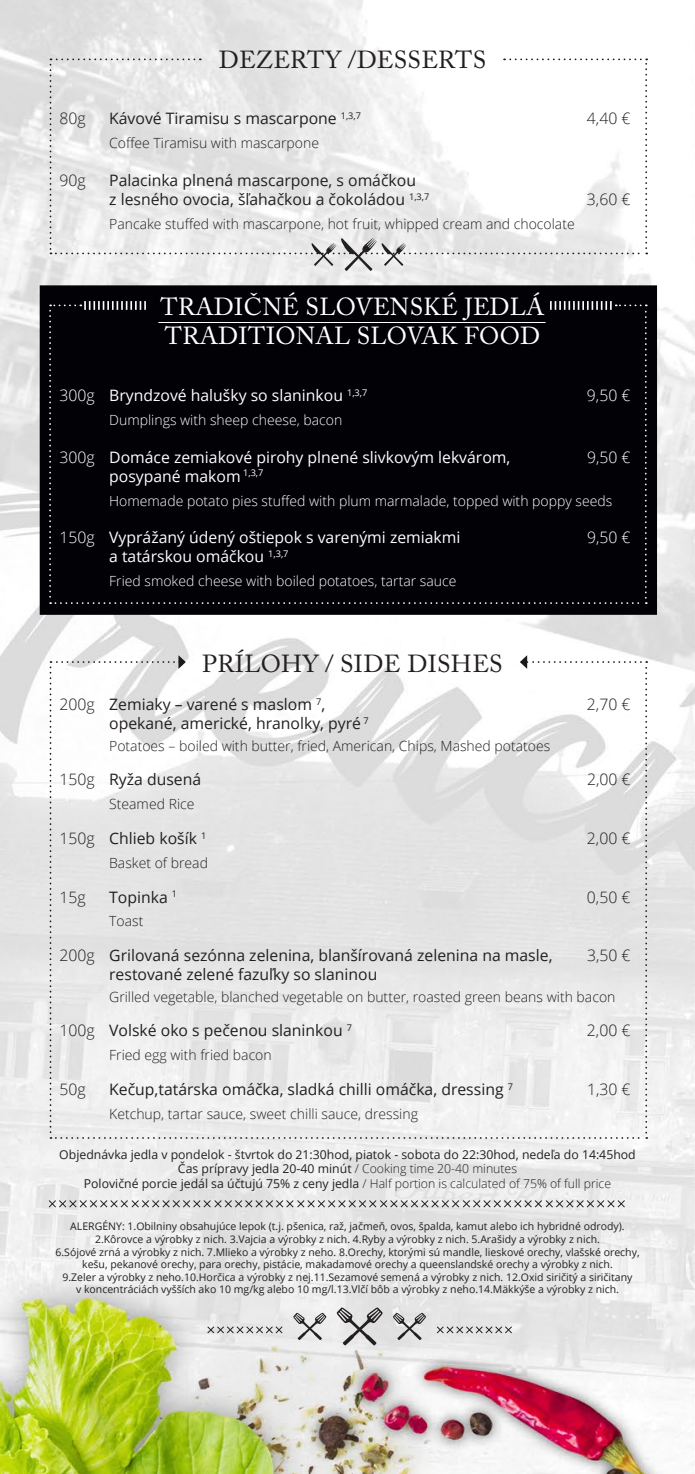
<style>
.page{position:relative;width:695px;height:1474px;background:#fff}
.page>*{position:absolute;margin:0;border:0;box-sizing:border-box;transform-origin:0 0}
.t1{font:24.5px/29.4px "Adobe Caslon Pro";letter-spacing:.015em;color:#fff}
.t2{font:24.5px "Adobe Caslon Pro";letter-spacing:.015em;color:#231f20}
.t3{font:15.75px/18.9px "Open Sans";color:#231f20}
.t4{font:15.75px "Open Sans";color:#fff}
.t5{font:300 15.75px "Open Sans";color:#231f20}
.t6{font:300 15.75px "Open Sans";color:#fff}
.t7{font:300 14px "Open Sans";color:#231f20}
.t8{font:300 14px "Open Sans";color:#fff}
.t9{font:12.25px/14.7px "Open Sans";color:#231f20;text-align:center}
.t10{font:10.5px/12.6px "Open Sans";color:#231f20;text-align:center}
.s1{font-weight:300}
</style>
<div class="page">
<img style="left:0;top:0;width:694px;height:1473px">
<div style="left:40px;top:285px;width:617px;height:330px;background:#020105"></div>
<svg style="left:50px;top:655px;width:597px;height:483px"></svg>
<svg style="left:50px;top:58px;width:597px;height:213px"></svg>
<svg style="left:48px;top:1199px;width:577px;height:9px;background:#c3c2c2"></svg>
<svg style="left:336px;top:1307px;width:47px;height:38px;background:#b7b6b7"></svg>
<svg style="left:206px;top:1325px;width:77px;height:9px"></svg>
<svg style="left:436px;top:1325px;width:76px;height:9px"></svg>
<svg style="left:393px;top:1312px;width:33px;height:28px"></svg>
<svg style="left:293px;top:1312px;width:33px;height:28px"></svg>
<div style="left:49px;top:301px;width:597px;height:303px;background:#020105"></div>
<p class="t2" style="left:219px;top:45px;width:269px">DEZERTY /DESSERTS</p>
<p class="t5" style="left:60px;top:108px;width:28px">80g</p>
<p class="t3" style="left:109px;top:109px;width:253px">Kávové Tiramisu s mascarpone <sup>1,3,7</sup></p>
<p class="t5" style="left:587px;top:108px;width:45px">4,40 €</p>
<p class="t7" style="left:109px;top:134px;width:211px">Coffee Tiramisu with mascarpone</p>
<p class="t5" style="left:60px;top:169px;width:28px">90g</p>
<p class="t3" style="left:109px;top:170px;width:321px">Palacinka plnená mascarpone, s omáčkou<br>z lesného ovocia, šľahačkou a čokoládou <sup>1,3,7</sup></p>
<p class="t5" style="left:587px;top:188px;width:45px">3,60 €</p>
<p class="t7" style="left:109px;top:214px;width:467px">Pancake stuffed with mascarpone, hot fruit, whipped cream and chocolate</p>
<p class="t1" style="left:160px;top:292px;width:385px">TRADIČNÉ SLOVENSKÉ JEDLÁ<br>TRADITIONAL SLOVAK FOOD</p>
<p class="t4" style="left:60px;top:384px;width:309px"><span class="s1">300g</span> Bryndzové halušky so slaninkou <sup>1,3,7</sup></p>
<p class="t6" style="left:587px;top:384px;width:45px">9,50 €</p>
<p class="t8" style="left:109px;top:410px;width:234px">Dumplings with sheep cheese, bacon</p>
<p class="t4" style="left:60px;top:446px;width:452px"><span class="s1">300g</span> Domáce zemiakové pirohy plnené slivkovým lekvárom,</p>
<p class="t6" style="left:587px;top:446px;width:45px">9,50 €</p>
<p class="t4" style="left:109px;top:465px;width:156px">posypané makom <sup>1,3,7</sup></p>
<p class="t8" style="left:109px;top:491px;width:504px">Homemade potato pies stuffed with plum marmalade, topped with poppy seeds</p>
<p class="t4" style="left:60px;top:527px;width:402px"><span class="s1">150g</span> Vyprážaný údený oštiepok s varenými zemiakmi</p>
<p class="t6" style="left:587px;top:527px;width:45px">9,50 €</p>
<p class="t4" style="left:109px;top:546px;width:181px">a tatárskou omáčkou <sup>1,3,7</sup></p>
<p class="t8" style="left:109px;top:571px;width:349px">Fried smoked cheese with boiled potatoes, tartar sauce</p>
<p class="t2" style="left:202px;top:649px;width:302px">PRÍLOHY / SIDE DISHES</p>
<p class="t3" style="left:60px;top:694px;width:267px"><span class="s1">200g</span> Zemiaky – varené s maslom <sup>7</sup>,</p>
<p class="t5" style="left:587px;top:693px;width:45px">2,70 €</p>
<p class="t3" style="left:109px;top:713px;width:261px">opekané, americké, hranolky, pyré <sup>7</sup></p>
<p class="t7" style="left:109px;top:736px;width:442px">Potatoes – boiled with butter, fried, American, Chips, Mashed potatoes</p>
<p class="t3" style="left:60px;top:770px;width:143px"><span class="s1">150g</span> Ryža dusená</p>
<p class="t5" style="left:587px;top:769px;width:45px">2,00 €</p>
<p class="t7" style="left:109px;top:794px;width:87px">Steamed Rice</p>
<p class="t3" style="left:60px;top:828px;width:148px"><span class="s1">150g</span> Chlieb košík <sup>1</sup></p>
<p class="t5" style="left:587px;top:827px;width:45px">2,00 €</p>
<p class="t7" style="left:109px;top:853px;width:100px">Basket of bread</p>
<p class="t5" style="left:60px;top:886px;width:28px">15g</p>
<p class="t3" style="left:109px;top:887px;width:69px">Topinka <sup>1</sup></p>
<p class="t5" style="left:587px;top:886px;width:45px">0,50 €</p>
<p class="t7" style="left:109px;top:911px;width:36px">Toast</p>
<p class="t3" style="left:60px;top:945px;width:494px"><span class="s1">200g</span> Grilovaná sezónna zelenina, blanšírovaná zelenina na masle,</p>
<p class="t5" style="left:587px;top:944px;width:45px">3,50 €</p>
<p class="t3" style="left:109px;top:964px;width:270px">restované zelené fazuľky so slaninou</p>
<p class="t7" style="left:109px;top:987px;width:507px">Grilled vegetable, blanched vegetable on butter, roasted green beans with bacon</p>
<p class="t3" style="left:60px;top:1020px;width:294px"><span class="s1">100g</span> Volské oko s pečenou slaninkou <sup>7</sup></p>
<p class="t5" style="left:587px;top:1019px;width:45px">2,00 €</p>
<p class="t7" style="left:109px;top:1045px;width:164px">Fried egg with fried bacon</p>
<p class="t5" style="left:60px;top:1078px;width:28px">50g</p>
<p class="t3" style="left:109px;top:1079px;width:405px">Kečup,tatárska omáčka, sladká chilli omáčka, dressing <sup>7</sup></p>
<p class="t5" style="left:587px;top:1078px;width:45px">1,30 €</p>
<p class="t7" style="left:109px;top:1104px;width:310px">Ketchup, tartar sauce, sweet chilli sauce, dressing</p>
<p class="t9" style="left:59px;top:1146px;width:578px">Objednávka jedla v pondelok - štvrtok do 21:30hod, piatok - sobota do 22:30hod, nedeľa do 14:45hod<br>Čas prípravy jedla 20-40 minút <span class="s1">/ Cooking time 20-40 minutes<br></span>Polovičné porcie jedál sa účtujú 75% z ceny jedla <span class="s1">/ Half portion is calculated of 75% of full price</span></p>
<p class="t10" style="left:55px;top:1219px;width:585px">ALERGÉNY: 1.Obilniny obsahujúce lepok (t.j. pšenica, raž, jačmeň, ovos, špalda, kamut alebo ich hybridné odrody).<br>2.Kôrovce a výrobky z nich. 3.Vajcia a výrobky z nich. 4.Ryby a výrobky z nich. 5.Arašidy a výrobky z nich.<br>6.Sójové zrná a výrobky z nich. 7.Mlieko a výrobky z neho. 8.Orechy, ktorými sú mandle, lieskové orechy, vlašské orechy, kešu, pekanové orechy, para orechy, pistácie, makadamové orechy a queenslandské orechy a výrobky z nich.<br>9.Zeler a výrobky z neho.10.Horčica a výrobky z nej.11.Sezamové semená a výrobky z nich. 12.Oxid siričitý a siričitany<br>v koncentráciách vyšších ako 10 mg/kg alebo 10 mg/l.13.Vlčí bôb a výrobky z neho.14.Mäkkýše a výrobky z nich.</p>
</div>
